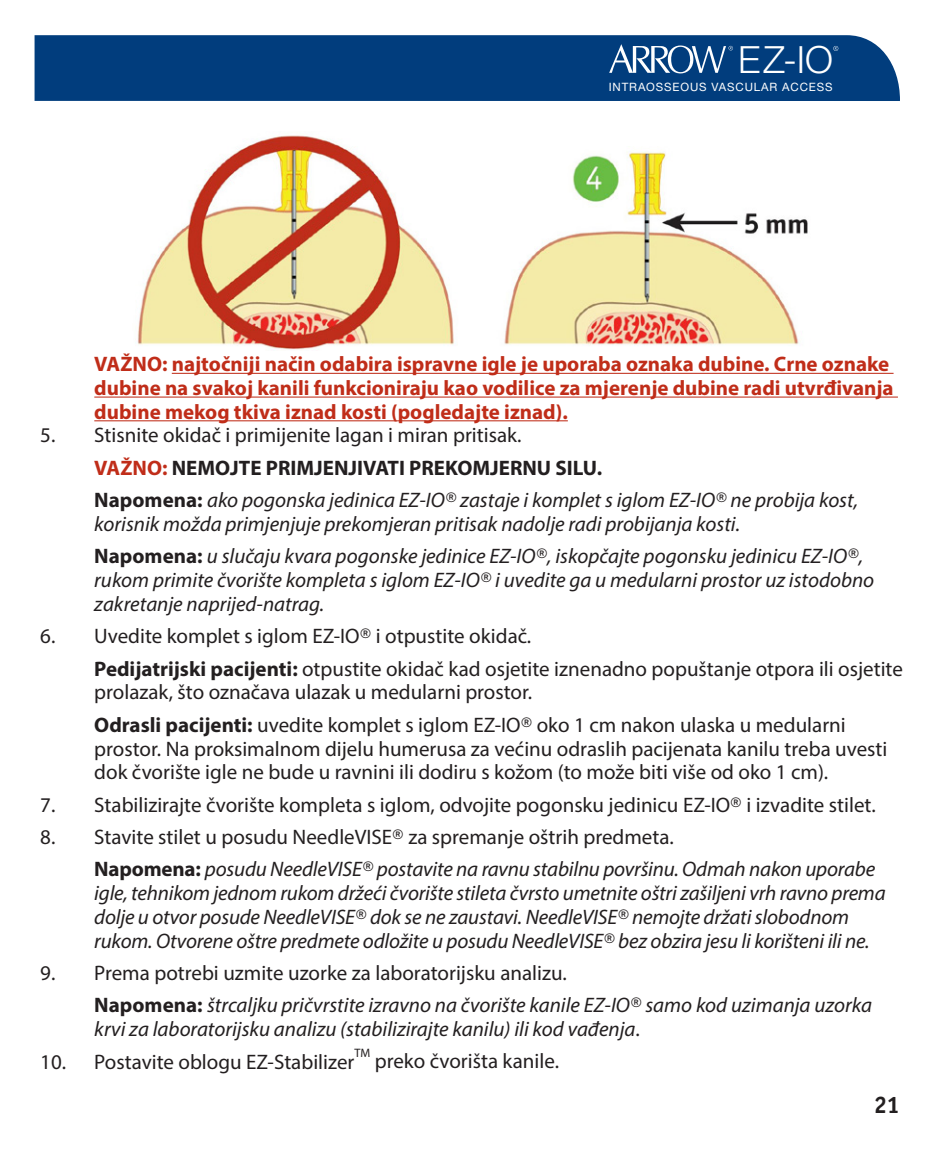
<style>
.page{position:relative;width:936px;height:1152px;background:#fff}
.page>*{position:absolute;margin:0;border:0;box-sizing:border-box;transform-origin:0 0}
.t1{font:300 37.6px "Helvetica Neue LT Std";color:#fff}
.t2{font:700 24px "Officina Sans Std";color:#231f20}
.t3{font:italic 20.8px/32.4px "Myriad Pro";color:#231f20}
.t4{font:20.8px/32.4px "Myriad Pro";color:#231f20}
.t5{font:700 20.8px/23.6px "Myriad Pro";color:#c02d19}
.t6{font:12.4px "Myriad Pro";color:#231f20}
.t7{font:11.6px "Helvetica Neue LT Std";letter-spacing:.075em;color:#fff}
.s1{font-style:normal}
.s2{font-weight:700;font-style:normal;color:#c02d19}
.s3{font-weight:700;font-style:normal}
.s4{font-family:"Officina Sans Std"}
.s5{font-weight:700}
.s6{font-family:"Officina Sans Std";font-style:normal}
</style>
<div class="page">
<div style="left:35px;top:35px;width:865px;height:66px;background:#013d7d"></div>
<svg style="left:609px;top:44px;width:124px;height:30px"></svg>
<svg style="left:833px;top:46px;width:5px;height:5px"></svg>
<hr style="left:172px;top:373px;width:722px;height:1px;background:#c02d19">
<hr style="left:94px;top:396px;width:804px;height:2px;background:#c02d19">
<hr style="left:94px;top:420px;width:474px;height:2px;background:#c02d19">
<img style="left:135px;top:135px;width:673px;height:215px">
<h1 class="t1" style="left:738px;top:37px;width:96px">EZ-IO</h1>
<p class="t7" style="left:609px;top:80px;width:225px">INTRAOSSEOUS VASCULAR ACCESS</p>
<p class="t5" style="left:94px;top:352px;width:801px">VAŽNO: najtočniji način odabira ispravne igle je uporaba oznaka dubine. Crne oznake dubine na svakoj kanili funkcioniraju kao vodilice za mjerenje dubine radi utvrđivanja dubine mekog tkiva iznad kosti (pogledajte iznad).</p>
<p class="t3" style="left:94px;top:419px;width:765px;text-indent:-54px"><span class="s1">5. Stisnite okidač i primijenite lagan i miran pritisak.<br></span><span class="s2">VAŽNO:</span> <span class="s3">NEMOJTE PRIMJENJIVATI PREKOMJERNU SILU.<br>Napomena:</span> ako pogonska jedinica EZ-IO<span class="s4">®</span> zastaje i komplet s iglom EZ-IO<span class="s4">®</span> ne probija kost,</p>
<p class="t3" style="left:94px;top:507px;width:770px">korisnik možda primjenjuje prekomjeran pritisak nadolje radi probijanja kosti.<br><span class="s3">Napomena:</span> u slučaju kvara pogonske jedinice EZ-IO<span class="s4">®</span>, iskopčajte pogonsku jedinicu EZ-IO<span class="s4">®</span>,</p>
<p class="t3" style="left:94px;top:568px;width:781px;line-height:23.6px">rukom primite čvorište kompleta s iglom EZ-IO<span class="s4">®</span> i uvedite ga u medularni prostor uz istodobno zakretanje naprijed-natrag.</p>
<p class="t4" style="left:94px;top:620px;width:810px;text-indent:-54px">6. Uvedite komplet s iglom EZ-IO<span class="s4">®</span> i otpustite okidač.<br><span class="s5">Pedijatrijski pacijenti:</span> otpustite okidač kad osjetite iznenadno popuštanje otpora ili osjetite</p>
<p class="t4" style="left:94px;top:676px;width:753px">prolazak, što označava ulazak u medularni prostor.<br><span class="s5">Odrasli pacijenti:</span> uvedite komplet s iglom EZ-IO<span class="s4">®</span> oko 1 cm nakon ulaska u medularni</p>
<p class="t4" style="left:94px;top:736px;width:795px;line-height:23.6px">prostor. Na proksimalnom dijelu humerusa za većinu odraslih pacijenata kanilu treba uvesti dok čvorište igle ne bude u ravnini ili dodiru s kožom (to može biti više od oko 1 cm).</p>
<p class="t4" style="left:40px;top:788px;width:837px">7. Stabilizirajte čvorište kompleta s iglom, odvojite pogonsku jedinicu EZ-IO<span class="s4">®</span> i izvadite stilet.</p>
<p class="t3" style="left:94px;top:821px;width:782px;text-indent:-54px"><span class="s1">8. Stavite stilet u posudu NeedleVISE</span><span class="s6">®</span> <span class="s1">za spremanje oštrih predmeta.<br></span><span class="s3">Napomena:</span> posudu NeedleVISE<span class="s4">®</span> postavite na ravnu stabilnu površinu. Odmah nakon uporabe</p>
<p class="t3" style="left:94px;top:881px;width:793px;line-height:23.6px">igle, tehnikom jednom rukom držeći čvorište stileta čvrsto umetnite oštri zašiljeni vrh ravno prema dolje u otvor posude NeedleVISE<span class="s4">®</span> dok se ne zaustavi. NeedleVISE<span class="s4">®</span> nemojte držati slobodnom rukom. Otvorene oštre predmete odložite u posudu NeedleVISE<span class="s4">®</span> bez obzira jesu li korišteni ili ne.</p>
<p class="t3" style="left:94px;top:957px;width:779px;text-indent:-54px"><span class="s1">9. Prema potrebi uzmite uzorke za laboratorijsku analizu.<br></span><span class="s3">Napomena:</span> štrcaljku pričvrstite izravno na čvorište kanile EZ-IO<span class="s4">®</span> samo kod uzimanja uzorka</p>
<p class="t3" style="left:94px;top:1013px;width:547px">krvi za laboratorijsku analizu (stabilizirajte kanilu) ili kod vađenja<span class="s1">.</span></p>
<p class="t4" style="left:40px;top:1045px;width:316px">10. Postavite oblogu EZ-Stabilizer</p>
<p class="t6" style="left:354px;top:1046px;width:17px">TM</p>
<p class="t4" style="left:375px;top:1045px;width:186px">preko čvorišta kanile.</p>
<p class="t2" style="left:874px;top:1090px;width:28px">21</p>
</div>
